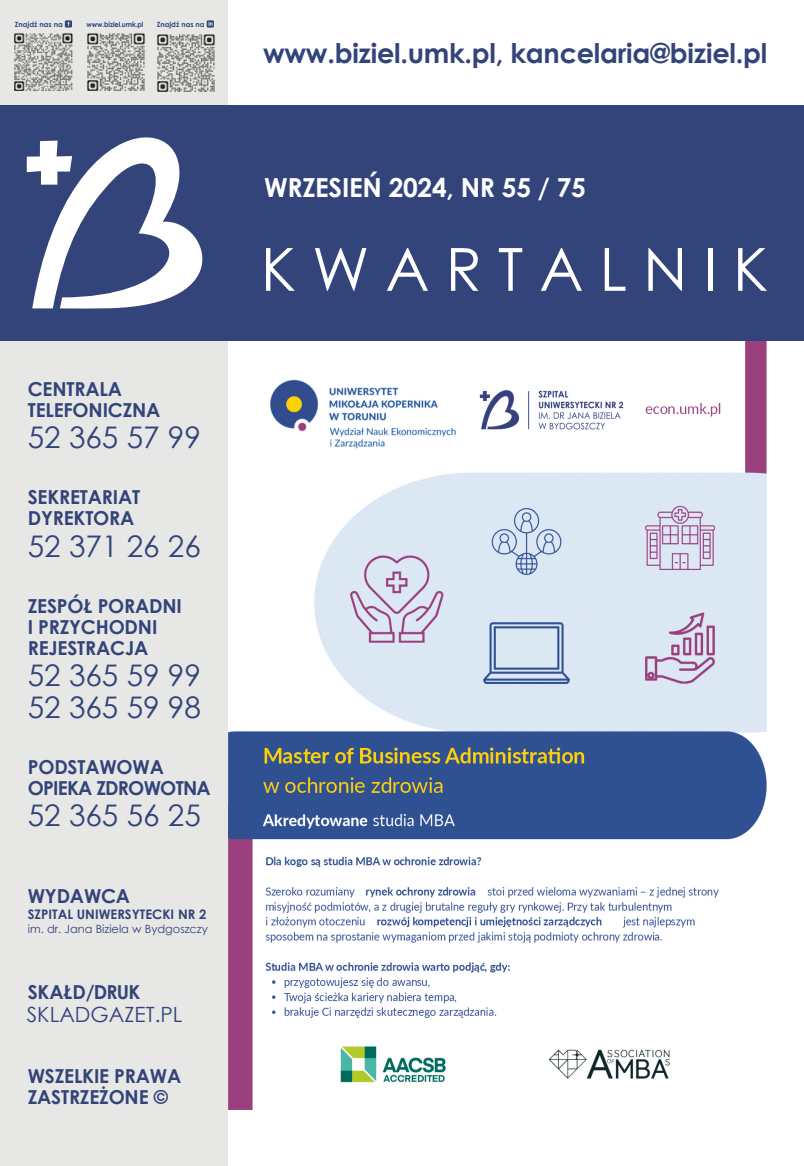
<style>
.page{position:relative;width:804px;height:1166px;background:#fff}
.page>*{position:absolute;margin:0;border:0;box-sizing:border-box;transform-origin:0 0}
.t1{font:59.5px "Century Gothic";letter-spacing:.27em;color:#fff}
.t2{font:29.75px/31.5px "Century Gothic";color:#32447a}
.t3{font:700 27.12px "Century Gothic";letter-spacing:-.01em;color:#32447a}
.t4{font:700 26.25px "Century Gothic";letter-spacing:-.01em;color:#fff}
.t5{font:21px "Century Gothic";color:#32447a}
.t6{font:700 19.25px/21px "Century Gothic";letter-spacing:-.01em;color:#32447a}
.t7{font:700 19.25px/21px "Century Gothic";letter-spacing:-.04em;color:#32447a}
.t8{font:700 13.12px "Century Gothic";color:#32447a}
.t9{font:11.38px "Century Gothic";color:#32447a}
.t10{font:700 7.17px "Century Gothic";color:#32447a}
.t11{font:700 7.17px "Century Gothic";letter-spacing:-.02em;color:#32447a;scale:.94 1}
</style>
<div class="page">
<img style="left:228px;top:340px;width:539px;height:769px">
<div style="left:0;top:0;width:227px;height:1166px;background:#e7e7e6"></div>
<div style="left:0;top:105px;width:804px;height:235px;background:#32447a"></div>
<svg style="left:32px;top:81px;width:196px;height:228px"></svg>
<svg style="left:27px;top:141px;width:45px;height:44px"></svg>
<img style="left:15px;top:33px;width:61px;height:58px">
<svg style="left:65px;top:20px;width:7px;height:8px"></svg>
<img style="left:85px;top:33px;width:60px;height:58px">
<svg style="left:207px;top:20px;width:7px;height:8px"></svg>
<img style="left:155px;top:34px;width:60px;height:58px">
<p class="t10" style="left:15px;top:19px;width:49px">Znajdź nas na</p>
<p class="t11" style="left:87px;top:19px;width:62px">www.biziel.umk.pl</p>
<p class="t10" style="left:157px;top:19px;width:49px">Znajdź nas na</p>
<p class="t6" style="left:28px;top:377px;width:134px">CENTRALA<br>TELEFONICZNA</p>
<h2 class="t2" style="left:28px;top:421px;width:175px">52 365 57 99</h2>
<p class="t6" style="left:28px;top:486px;width:114px">SEKRETARIAT<br>DYREKTORA</p>
<h2 class="t2" style="left:28px;top:530px;width:175px">52 371 26 26</h2>
<p class="t6" style="left:28px;top:594px;width:156px">ZESPÓŁ PORADNI<br>I PRZYCHODNI<br>REJESTRACJA</p>
<h2 class="t2" style="left:28px;top:659px;width:175px">52 365 59 99<br>52 365 59 98</h2>
<p class="t7" style="left:28px;top:755px;width:184px">PODSTAWOWA<br>OPIEKA ZDROWOTNA</p>
<h2 class="t2" style="left:28px;top:799px;width:175px">52 365 56 25</h2>
<p class="t6" style="left:28px;top:884px;width:104px">WYDAWCA</p>
<p class="t8" style="left:28px;top:904px;width:180px">SZPITAL UNIWERSYTECKI NR 2</p>
<p class="t9" style="left:28px;top:921px;width:182px">im. dr. Jana Biziela w Bydgoszczy</p>
<p class="t6" style="left:28px;top:980px;width:114px">SKAŁD/DRUK</p>
<p class="t5" style="left:27px;top:999px;width:157px">SKLADGAZET.PL</p>
<p class="t6" style="left:28px;top:1064px;width:155px">WSZELKIE PRAWA<br>ZASTRZEŻONE ©</p>
<h3 class="t3" style="left:263px;top:33px;width:505px">www.biziel.umk.pl, kancelaria@biziel.pl</h3>
<h3 class="t4" style="left:264px;top:167px;width:323px">WRZESIEŃ 2024, NR 55 / 75</h3>
<h1 class="t1" style="left:261px;top:228px;width:509px">KWARTALNIK</h1>
</div>
